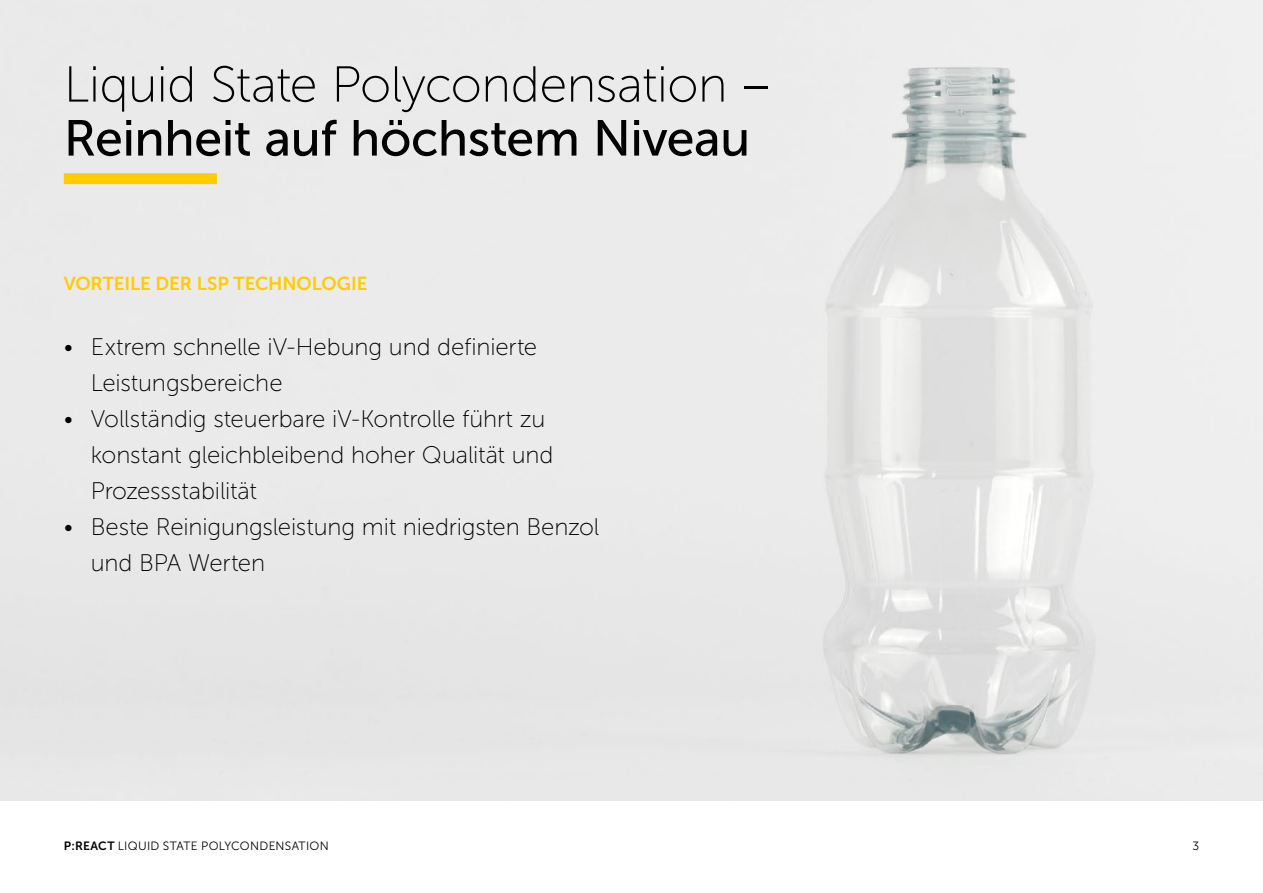
<style>
.page{position:relative;width:1263px;height:893px;background:#fff}
.page>*{position:absolute;margin:0;border:0;box-sizing:border-box;transform-origin:0 0}
.t1{font:50.4px "Museo Sans 100";letter-spacing:-.01em;color:#000}
.t2{font:50.4px "Museo Sans 500";letter-spacing:-.01em;color:#000}
.t3{font:24px/36px "Museo Sans 100";letter-spacing:-.005em;color:#000}
.t4{font:18.75px "Museo Sans 700";letter-spacing:-.005em;color:#fc0}
.t5{font:12px "Museo Sans 300";letter-spacing:.025em;color:#000}
.s1{font-family:"Museo Sans 700"}
</style>
<div class="page">
<img style="left:0;top:0;width:1263px;height:800px">
<div style="left:64px;top:173px;width:153px;height:11px;background:#fc0"></div>
<h1 class="t1" style="left:64px;top:58px;width:707px">Liquid State Polycondensation –</h1>
<h1 class="t2" style="left:64px;top:111px;width:688px">Reinheit auf höchstem Niveau</h1>
<p class="t4" style="left:64px;top:274px;width:305px">VORTEILE DER LSP TECHNOLOGIE</p>
<p class="t3" style="left:91px;top:329px;width:448px;text-indent:-27px">• Extrem schnelle iV-Hebung und definierte<br>Leistungsbereiche</p>
<p class="t3" style="left:91px;top:401px;width:464px;text-indent:-27px">• Vollständig steuerbare iV-Kontrolle führt zu konstant gleichbleibend hoher Qualität und<br>Prozessstabilität</p>
<p class="t3" style="left:91px;top:509px;width:510px;text-indent:-27px">• Beste Reinigungsleistung mit niedrigsten Benzol und BPA Werten</p>
<p class="t5" style="left:64px;top:840px;width:266px"><span class="s1">P:REACT</span> LIQUID STATE POLYCONDENSATION</p>
<p class="t5" style="left:1192px;top:840px;width:8px">3</p>
</div>
